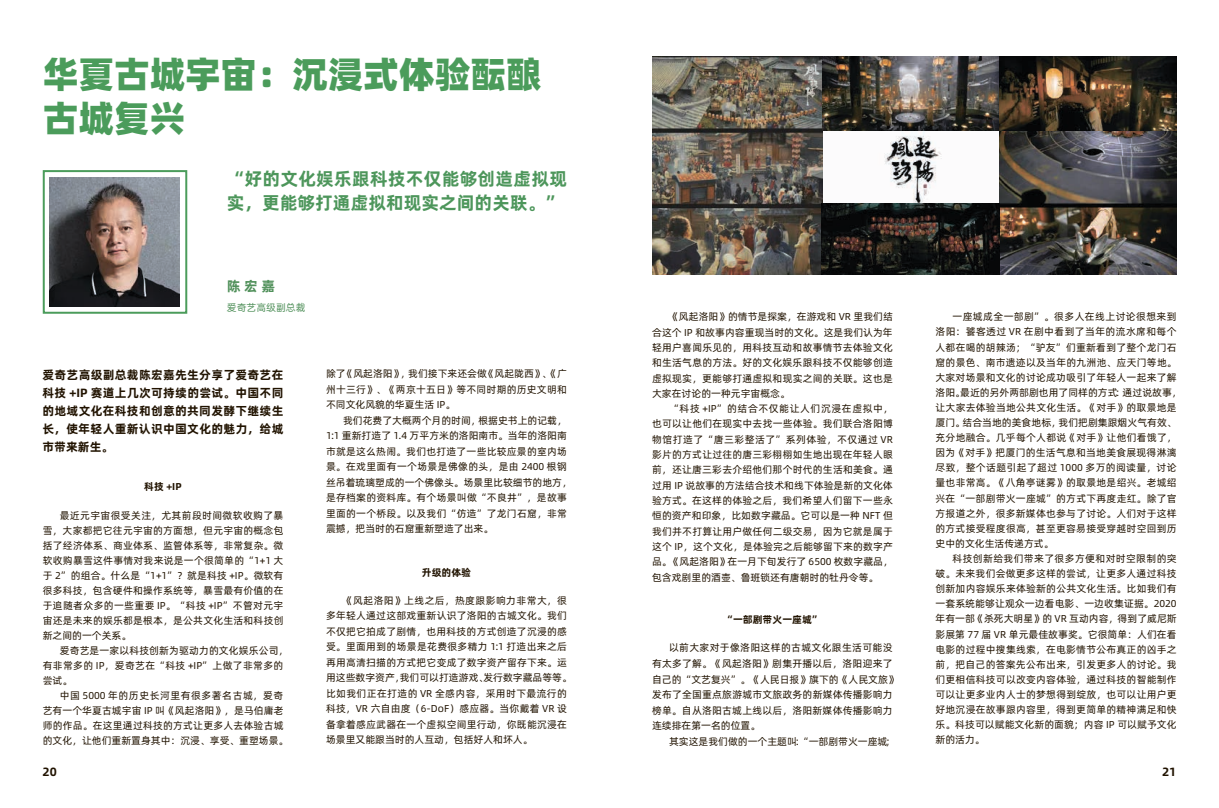
<style>
.page{position:relative;width:1219px;height:808px;background:#fff}
.page>*{position:absolute;margin:0;border:0;box-sizing:border-box;transform-origin:0 0}
.t1{font:36px/43.2px "Alibaba Pu Hui Ti H";color:#4b9c5b}
.t2{font:18px/24px "Alibaba Pu Hui Ti B";letter-spacing:.01em;color:#4d965b}
.t3{font:14px "Alibaba Pu Hui Ti B";color:#50905a}
.t4{font:12px/18px "Alibaba Pu Hui Ti B";letter-spacing:.02em;color:#211300;text-align:justify}
.t5{font:10px/15.1px "Alibaba Pu Hui Ti R";letter-spacing:.02em;color:#211300;text-align:justify}
.t6{font:10px/15.5px "Alibaba Pu Hui Ti R";color:#211300}
.t7{font:10px "Alibaba Pu Hui Ti B";color:#211300}
.t8{font:10px "Alibaba Pu Hui Ti R";color:#50905a}
</style>
<div class="page">
<div style="left:43px;top:170px;width:144px;height:144px;background:#fff;border:2px solid #4b9c5b"></div>
<img style="left:50px;top:177px;width:130px;height:129px">
<img style="left:822px;top:131px;width:178px;height:72px">
<img style="left:652px;top:57px;width:170px;height:217px">
<img style="left:822px;top:57px;width:355px;height:74px">
<img style="left:1000px;top:128px;width:177px;height:146px">
<img style="left:822px;top:203px;width:178px;height:71px">
<h1 class="t1" style="left:43px;top:51px;width:500px">华夏古城宇宙：沉浸式体验酝酿古城复兴</h1>
<h2 class="t2" style="left:227px;top:166px;width:342px">“好的文化娱乐跟科技不仅能够创造虚拟现实，更能够打通虚拟和现实之间的关联。”</h2>
<h3 class="t3" style="left:227px;top:275px;width:50px">陈 宏 嘉</h3>
<p class="t8" style="left:227px;top:300px;width:80px">爱奇艺高级副总裁</p>
<p class="t4" style="left:43px;top:365px;width:242px">爱奇艺高级副总裁陈宏嘉先生分享了爱奇艺在科技 +IP 赛道上几次可持续的尝试。中国不同的地域文化在科技和创意的共同发酵下继续生长，使年轻人重新认识中国文化的魅力，给城市带来新生。</p>
<p class="t7" style="left:144px;top:479px;width:39px">科技 +IP</p>
<p class="t5" style="left:43px;top:507px;width:242px;text-indent:17px">最近元宇宙很受关注，尤其前段时间微软收购了暴雪，大家都把它往元宇宙的方面想，但元宇宙的概念包括了经济体系、商业体系、监管体系等，非常复杂。微软收购暴雪这件事情对我来说是一个很简单的“1+1 大于 2”的组合。什么是“1+1”？就是科技 +IP。微软有很多科技，包含硬件和操作系统等，暴雪最有价值的在于追随者众多的一些重要 IP。“科技 +IP”不管对元宇宙还是未来的娱乐都是根本，是公共文化生活和科技创新之间的一个关系。</p>
<p class="t5" style="left:43px;top:642px;width:247px;text-align:left;text-indent:17px">爱奇艺是一家以科技创新为驱动力的文化娱乐公司，有非常多的 IP，爱奇艺在“科技 +IP”上做了非常多的尝试。</p>
<p class="t5" style="left:43px;top:687px;width:247px;text-align:left;text-indent:17px">中国 5000 年的历史长河里有很多著名古城，爱奇艺有一个华夏古城宇宙 IP 叫《风起洛阳》，是马伯庸老师的作品。在这里通过科技的方式让更多人去体验古城的文化，让他们重新置身其中：沉浸、享受、重塑场景。</p>
<p class="t5" style="left:326px;top:365px;width:242px;line-height:15.5px">除了《风起洛阳》，我们接下来还会做《风起陇西》、《广州十三行》、《两京十五日》等不同时期的历史文明和不同文化风貌的华夏生活 IP。</p>
<p class="t6" style="left:326px;top:412px;width:247px;text-indent:17px">我们花费了大概两个月的时间，根据史书上的记载，<br>1:1 重新打造了 1.4 万平方米的洛阳南市。当年的洛阳南市就是这么热闹。我们也打造了一些比较应景的室内场景。在戏里面有一个场景是佛像的头，是由 2400 根钢丝吊着琉璃塑成的一个佛像头。场景里比较细节的地方，是存档案的资料库。有个场景叫做“不良井”，是故事里面的一个桥段。以及我们“仿造”了龙门石窟，非常震撼，把当时的石窟重新塑造了出来。</p>
<p class="t7" style="left:422px;top:564px;width:51px">升级的体验</p>
<p class="t5" style="left:326px;top:592px;width:247px;line-height:15.5px;text-align:left;text-indent:17px">《风起洛阳》上线之后，热度跟影响力非常大，很多年轻人通过这部戏重新认识了洛阳的古城文化。我们不仅把它拍成了剧情，也用科技的方式创造了沉浸的感受。里面用到的场景是花费很多精力 1:1 打造出来之后再用高清扫描的方式把它变成了数字资产留存下来。运用这些数字资产，我们可以打造游戏、发行数字藏品等等。比如我们正在打造的 VR 全感内容，采用时下最流行的科技，VR 六自由度（6-DoF）感应器。当你戴着 VR 设备拿着感应武器在一个虚拟空间里行动，你既能沉浸在场景里又能跟当时的人互动，包括好人和坏人。</p>
<p class="t5" style="left:652px;top:309px;width:242px;text-indent:17px">《风起洛阳》的情节是探案，在游戏和 VR 里我们结合这个 IP 和故事内容重现当时的文化。这是我们认为年轻用户喜闻乐见的，用科技互动和故事情节去体验文化和生活气息的方法。好的文化娱乐跟科技不仅能够创造虚拟现实，更能够打通虚拟和现实之间的关联。这也是大家在讨论的一种元宇宙概念。</p>
<p class="t5" style="left:652px;top:400px;width:242px;text-indent:17px">“科技 +IP”的结合不仅能让人们沉浸在虚拟中，也可以让他们在现实中去找一些体验。我们联合洛阳博物馆打造了“唐三彩整活了”系列体验，不仅通过 VR影片的方式让过往的唐三彩栩栩如生地出现在年轻人眼前，还让唐三彩去介绍他们那个时代的生活和美食。通过用 IP 说故事的方法结合技术和线下体验是新的文化体验方式。在这样的体验之后，我们希望人们留下一些永恒的资产和印象，比如数字藏品。它可以是一种 NFT 但我们并不打算让用户做任何二级交易，因为它就是属于这个 IP，这个文化，是体验完之后能够留下来的数字产品。《风起洛阳》在一月下旬发行了 6500 枚数字藏品，包含戏剧里的酒壶、鲁班锁还有唐朝时的牡丹令等。</p>
<p class="t7" style="left:723px;top:612px;width:100px">“一部剧带火一座城”</p>
<p class="t5" style="left:652px;top:639px;width:247px;line-height:15.6px;text-align:left;text-indent:17px">以前大家对于像洛阳这样的古城文化跟生活可能没有太多了解。《风起洛阳》剧集开播以后，洛阳迎来了自己的“文艺复兴”。《人民日报》旗下的《人民文旅》发布了全国重点旅游城市文旅政务的新媒体传播影响力榜单。自从洛阳古城上线以后，洛阳新媒体传播影响力连续排在第一名的位置。</p>
<p class="t6" style="left:669px;top:733px;width:228px">其实这是我们做的一个主题叫：“一部剧带火一座城；</p>
<p class="t5" style="left:935px;top:309px;width:248px;text-align:left;text-indent:17px">一座城成全一部剧”。很多人在线上讨论很想来到洛阳：饕客透过 VR 在剧中看到了当年的流水席和每个人都在喝的胡辣汤；“驴友”们重新看到了整个龙门石窟的景色、南市遗迹以及当年的九洲池、应天门等地。大家对场景和文化的讨论成功吸引了年轻人一起来了解洛阳。最近的另外两部剧也用了同样的方式：通过说故事，让大家去体验当地公共文化生活。《对手》的取景地是厦门。结合当地的美食地标，我们把剧集跟烟火气有效、充分地融合。几乎每个人都说《对手》让他们看饿了，因为《对手》把厦门的生活气息和当地美食展现得淋漓尽致，整个话题引起了超过 1000 多万的阅读量，讨论量也非常高。《八角亭谜雾》的取景地是绍兴。老城绍兴在“一部剧带火一座城”的方式下再度走红。除了官方报道之外，很多新媒体也参与了讨论。人们对于这样的方式接受程度很高，甚至更容易接受穿越时空回到历史中的文化生活传递方式。</p>
<p class="t5" style="left:935px;top:550px;width:243px;text-indent:17px">科技创新给我们带来了很多方便和对时空限制的突破。未来我们会做更多这样的尝试，让更多人通过科技创新加内容娱乐来体验新的公共文化生活。比如我们有一套系统能够让观众一边看电影、一边收集证据。2020年有一部《杀死大明星》的 VR 互动内容，得到了威尼斯影展第 77 届 VR 单元最佳故事奖。它很简单：人们在看电影的过程中搜集线索，在电影情节公布真正的凶手之前，把自己的答案先公布出来，引发更多人的讨论。我们更相信科技可以改变内容体验，通过科技的智能制作可以让更多业内人士的梦想得到绽放，也可以让用户更好地沉浸在故事跟内容里，得到更简单的精神满足和快乐。科技可以赋能文化新的面貌；内容 IP 可以赋予文化新的活力。</p>
<p class="t4" style="left:43px;top:762px;width:16px">20</p>
<p class="t4" style="left:1162px;top:762px;width:16px">21</p>
</div>
